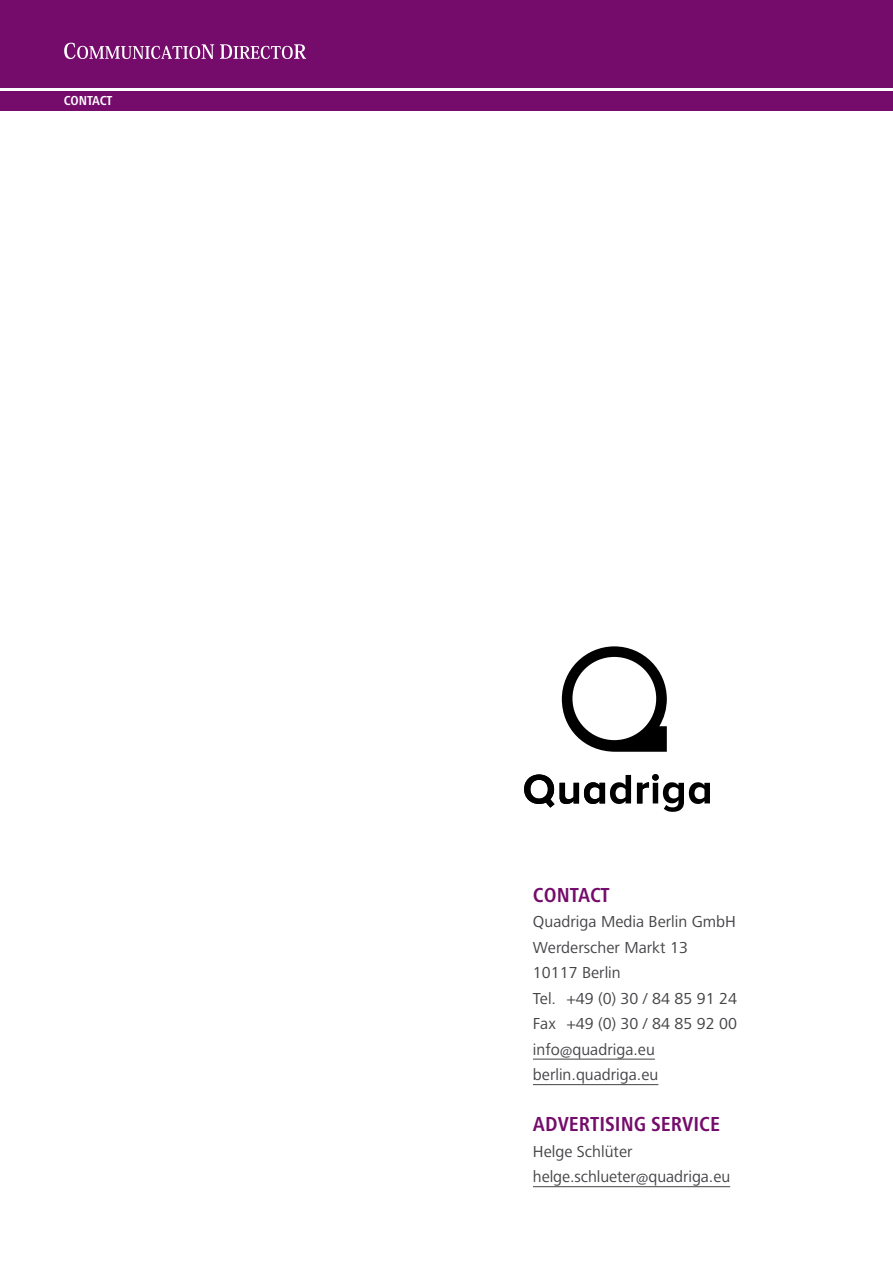
<style>
.page{position:relative;width:893px;height:1263px;background:#fff}
.page>*{position:absolute;margin:0;border:0;box-sizing:border-box;transform-origin:0 0}
.t1{font:700 condensed 21px "Frutiger Next LT";color:#750c6b}
.t2{font:16.5px/25.5px "Frutiger Next LT";color:#454347}
.t3{font:700 condensed 13.5px "Frutiger Next LT";letter-spacing:-.015em;color:#fff}
</style>
<div class="page">
<div style="left:0;top:0;width:893px;height:88px;background:#750c6b"></div>
<div style="left:0;top:91px;width:893px;height:20px;background:#750c6b"></div>
<svg style="left:64px;top:43px;width:242px;height:16px"></svg>
<hr style="left:533px;top:1059px;width:122px;height:1px;background:#454347">
<hr style="left:533px;top:1084px;width:125px;height:1px;background:#454347">
<hr style="left:533px;top:1186px;width:197px;height:1px;background:#454347">
<svg style="left:524px;top:774px;width:30px;height:34px"></svg>
<svg style="left:560px;top:774px;width:150px;height:38px"></svg>
<svg style="left:562px;top:646px;width:105px;height:106px"></svg>
<p class="t3" style="left:64px;top:93px;width:50px">CONTACT</p>
<p class="t1" style="left:533px;top:883px;width:78px">CONTACT</p>
<p class="t2" style="left:533px;top:909px;width:206px">Quadriga Media Berlin GmbH<br>Werderscher Markt 13<br>10117 Berlin<br>Tel. +49 (0) 30 / 84 85 91 24<br>Fax +49 (0) 30 / 84 85 92 00 info@quadriga.eu berlin.quadriga.eu</p>
<p class="t1" style="left:533px;top:1112px;width:189px">ADVERTISING SERVICE</p>
<p class="t2" style="left:533px;top:1138px;width:199px">Helge Schlüter helge.schlueter@quadriga.eu</p>
</div>
